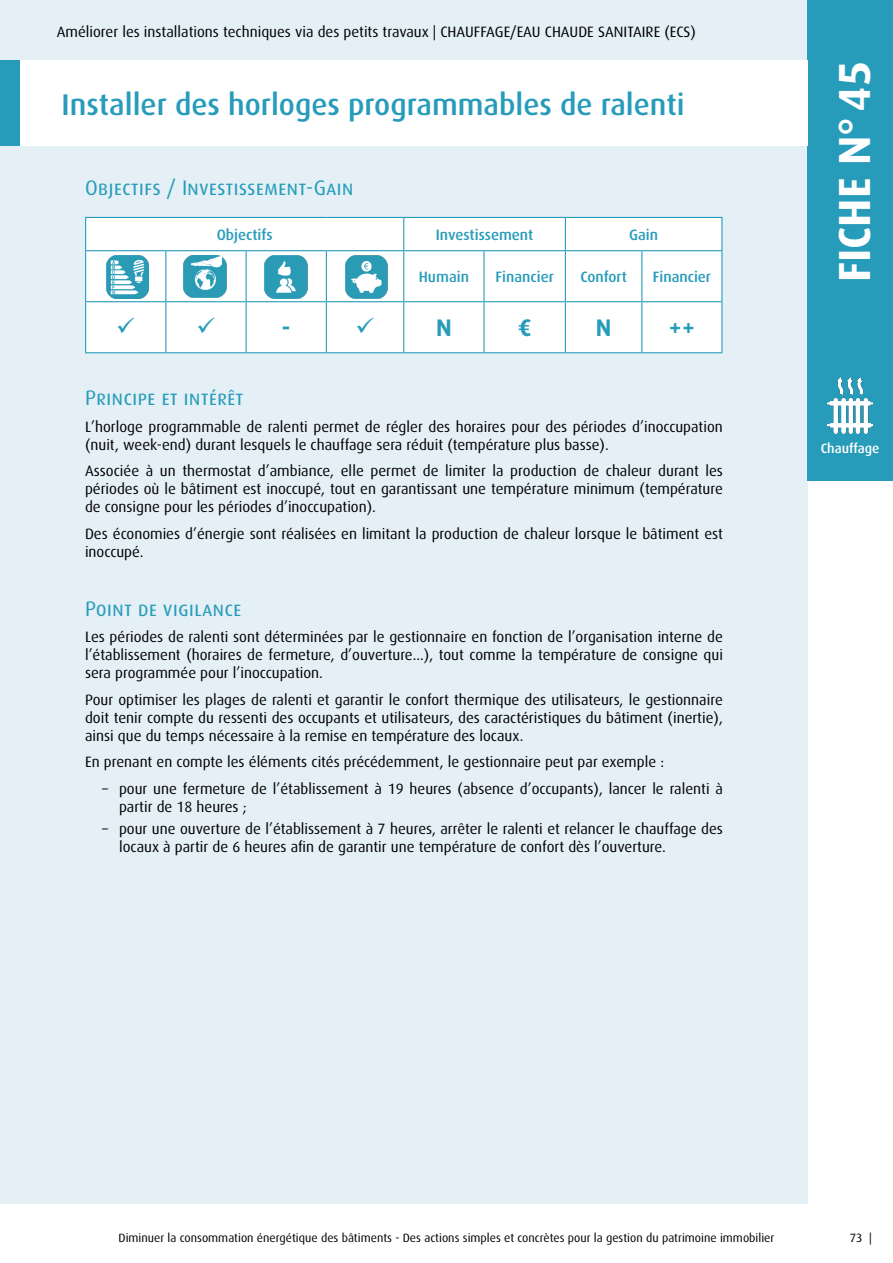
<style>
.page{position:relative;width:893px;height:1263px;background:#fff}
.page>*{position:absolute;margin:0;border:0;box-sizing:border-box;transform-origin:0 0}
.t1{font:700 45px "Dax OT";color:#fff}
.Titre_1_Fiche-bleu{font:500 30px "Dax OT";color:#279cba}
.t2{font:700 24px "Dax OT";color:#279cba}
.Titre_2_fiche_bleu{font:21px "Dax OT";color:#279cba}
.corps_de_texte_fiche{font:15px/18px "Dax OT";color:#000}
.t3{font:500 15px "Dax OT";color:#279cba}
.t4{font:500 13.5px "Dax OT";color:#fff}
.t5{font:12px "Dax OT";color:#000}
</style>
<div class="page">
<div style="left:0;top:0;width:808px;height:1203px;background:#e5f0f6"></div>
<div style="left:808px;top:0;width:85px;height:480px;background:#279cba"></div>
<img style="left:828px;top:378px;width:44px;height:56px">
<div style="left:19px;top:61px;width:789px;height:85px;background:#fff"></div>
<div style="left:0;top:61px;width:19px;height:85px;background:#279cba"></div>
<div style="left:86px;top:218px;width:635px;height:134px;background:#fff"></div>
<hr style="left:403px;top:218px;width:1px;height:32px;background:#279cba">
<hr style="left:565px;top:218px;width:1px;height:32px;background:#279cba">
<hr style="left:85px;top:250px;width:81px;height:1px;background:#279cba">
<hr style="left:166px;top:250px;width:80px;height:1px;background:#279cba">
<hr style="left:165px;top:251px;width:1px;height:50px;background:#279cba">
<hr style="left:246px;top:250px;width:80px;height:1px;background:#279cba">
<hr style="left:246px;top:251px;width:1px;height:50px;background:#279cba">
<hr style="left:326px;top:250px;width:78px;height:1px;background:#279cba">
<hr style="left:326px;top:251px;width:1px;height:50px;background:#279cba">
<hr style="left:404px;top:250px;width:80px;height:1px;background:#279cba">
<hr style="left:403px;top:251px;width:1px;height:50px;background:#279cba">
<hr style="left:484px;top:250px;width:81px;height:1px;background:#279cba">
<hr style="left:483px;top:251px;width:2px;height:50px;background:#279cba">
<hr style="left:565px;top:250px;width:77px;height:1px;background:#279cba">
<hr style="left:565px;top:251px;width:1px;height:50px;background:#279cba">
<hr style="left:642px;top:250px;width:80px;height:1px;background:#279cba">
<hr style="left:641px;top:251px;width:1px;height:50px;background:#279cba">
<hr style="left:85px;top:301px;width:81px;height:1px;background:#279cba">
<hr style="left:166px;top:301px;width:80px;height:1px;background:#279cba">
<hr style="left:165px;top:302px;width:1px;height:50px;background:#279cba">
<hr style="left:246px;top:301px;width:80px;height:1px;background:#279cba">
<hr style="left:246px;top:302px;width:1px;height:50px;background:#279cba">
<hr style="left:326px;top:301px;width:78px;height:1px;background:#279cba">
<hr style="left:326px;top:302px;width:1px;height:50px;background:#279cba">
<hr style="left:404px;top:301px;width:80px;height:1px;background:#279cba">
<hr style="left:403px;top:302px;width:1px;height:50px;background:#279cba">
<hr style="left:484px;top:301px;width:81px;height:1px;background:#279cba">
<hr style="left:483px;top:302px;width:2px;height:50px;background:#279cba">
<hr style="left:565px;top:301px;width:77px;height:1px;background:#279cba">
<hr style="left:565px;top:302px;width:1px;height:50px;background:#279cba">
<hr style="left:642px;top:301px;width:80px;height:1px;background:#279cba">
<hr style="left:641px;top:302px;width:1px;height:50px;background:#279cba">
<hr style="left:85px;top:217px;width:81px;height:1px;background:#279cba">
<hr style="left:85px;top:218px;width:1px;height:32px;background:#279cba">
<hr style="left:166px;top:217px;width:80px;height:1px;background:#279cba">
<hr style="left:246px;top:217px;width:80px;height:1px;background:#279cba">
<hr style="left:326px;top:217px;width:78px;height:1px;background:#279cba">
<hr style="left:404px;top:217px;width:80px;height:1px;background:#279cba">
<hr style="left:484px;top:217px;width:81px;height:1px;background:#279cba">
<hr style="left:565px;top:217px;width:77px;height:1px;background:#279cba">
<hr style="left:642px;top:217px;width:80px;height:1px;background:#279cba">
<hr style="left:721px;top:218px;width:1px;height:32px;background:#279cba">
<hr style="left:85px;top:251px;width:1px;height:50px;background:#279cba">
<hr style="left:721px;top:251px;width:1px;height:50px;background:#279cba">
<hr style="left:85px;top:302px;width:1px;height:50px;background:#279cba">
<hr style="left:721px;top:302px;width:1px;height:50px;background:#279cba">
<hr style="left:85px;top:352px;width:81px;height:1px;background:#279cba">
<hr style="left:166px;top:352px;width:80px;height:1px;background:#279cba">
<hr style="left:246px;top:352px;width:80px;height:1px;background:#279cba">
<hr style="left:326px;top:352px;width:78px;height:1px;background:#279cba">
<hr style="left:404px;top:352px;width:80px;height:1px;background:#279cba">
<hr style="left:484px;top:352px;width:81px;height:1px;background:#279cba">
<hr style="left:565px;top:352px;width:77px;height:1px;background:#279cba">
<hr style="left:642px;top:352px;width:80px;height:1px;background:#279cba">
<img style="left:106px;top:255px;width:43px;height:43px">
<img style="left:184px;top:255px;width:42px;height:43px">
<img style="left:265px;top:255px;width:42px;height:43px">
<img style="left:345px;top:255px;width:43px;height:43px">
<svg style="left:118px;top:317px;width:16px;height:16px"></svg>
<svg style="left:198px;top:317px;width:17px;height:16px"></svg>
<svg style="left:357px;top:317px;width:17px;height:16px"></svg>
<p class="corps_de_texte_fiche" style="left:57px;top:23px;width:641px">Améliorer les installations techniques via des petits travaux | CHAUFFAGE/EAU CHAUDE SANITAIRE (ECS)</p>
<h2 class="Titre_1_Fiche-bleu" style="left:62px;top:88px;width:624px">Installer des horloges programmables de ralenti</h2>
<p class="Titre_2_fiche_bleu" style="left:85px;top:176px;width:270px">Objectifs / Investissement-Gain</p>
<p class="t3" style="left:217px;top:226px;width:58px">Objectifs</p>
<p class="t3" style="left:436px;top:226px;width:99px">Investissement</p>
<p class="t3" style="left:629px;top:226px;width:30px">Gain</p>
<p class="t3" style="left:419px;top:268px;width:52px">Humain</p>
<p class="t3" style="left:496px;top:268px;width:60px">Financier</p>
<p class="t3" style="left:580px;top:268px;width:48px">Confort</p>
<p class="t3" style="left:653px;top:268px;width:60px">Financier</p>
<p class="t2" style="left:282px;top:315px;width:10px">-</p>
<p class="t2" style="left:436px;top:315px;width:17px">N</p>
<p class="t2" style="left:518px;top:315px;width:15px">€</p>
<p class="t2" style="left:596px;top:315px;width:17px">N</p>
<p class="t2" style="left:668px;top:315px;width:29px">++</p>
<p class="Titre_2_fiche_bleu" style="left:85px;top:386px;width:160px">Principe et intérêt</p>
<p class="corps_de_texte_fiche" style="left:85px;top:418px;width:639px">L’horloge programmable de ralenti permet de régler des horaires pour des périodes d’inoccupation (nuit, week-end) durant lesquels le chauffage sera réduit (température plus basse).</p>
<p class="corps_de_texte_fiche" style="left:85px;top:462px;width:639px;text-align:justify">Associée à un thermostat d’ambiance, elle permet de limiter la production de chaleur durant les périodes où le bâtiment est inoccupé, tout en garantissant une température minimum (température de consigne pour les périodes d’inoccupation).</p>
<p class="corps_de_texte_fiche" style="left:85px;top:525px;width:639px">Des économies d’énergie sont réalisées en limitant la production de chaleur lorsque le bâtiment est inoccupé.</p>
<p class="Titre_2_fiche_bleu" style="left:85px;top:597px;width:158px">Point de vigilance</p>
<p class="corps_de_texte_fiche" style="left:85px;top:628px;width:639px;text-align:justify">Les périodes de ralenti sont déterminées par le gestionnaire en fonction de l’organisation interne de l’établissement (horaires de fermeture, d’ouverture...), tout comme la température de consigne qui sera programmée pour l’inoccupation.</p>
<p class="corps_de_texte_fiche" style="left:85px;top:691px;width:639px;text-align:justify">Pour optimiser les plages de ralenti et garantir le confort thermique des utilisateurs, le gestionnaire doit tenir compte du ressenti des occupants et utilisateurs, des caractéristiques du bâtiment (inertie), ainsi que du temps nécessaire à la remise en température des locaux.</p>
<p class="corps_de_texte_fiche" style="left:85px;top:753px;width:580px">En prenant en compte les éléments cités précédemment, le gestionnaire peut par exemple :</p>
<p class="corps_de_texte_fiche" style="left:119px;top:780px;width:605px;text-indent:-17px">– pour une fermeture de l’établissement à 19 heures (absence d’occupants), lancer le ralenti à partir de 18 heures ;</p>
<p class="corps_de_texte_fiche" style="left:119px;top:820px;width:605px;text-indent:-17px">– pour une ouverture de l’établissement à 7 heures, arrêter le ralenti et relancer le chauffage des locaux à partir de 6 heures afin de garantir une température de confort dès l’ouverture.</p>
<p class="t1" style="left:829px;top:282px;width:223px;rotate:-90deg">FICHE N°45</p>
<p class="t4" style="left:821px;top:440px;width:60px">Chauffage</p>
<p class="t5" style="left:119px;top:1231px;width:657px">Diminuer la consommation énergétique des bâtiments - Des actions simples et concrètes pour la gestion du patrimoine immobilier</p>
<p class="t5" style="left:850px;top:1231px;width:24px">73 |</p>
</div>
